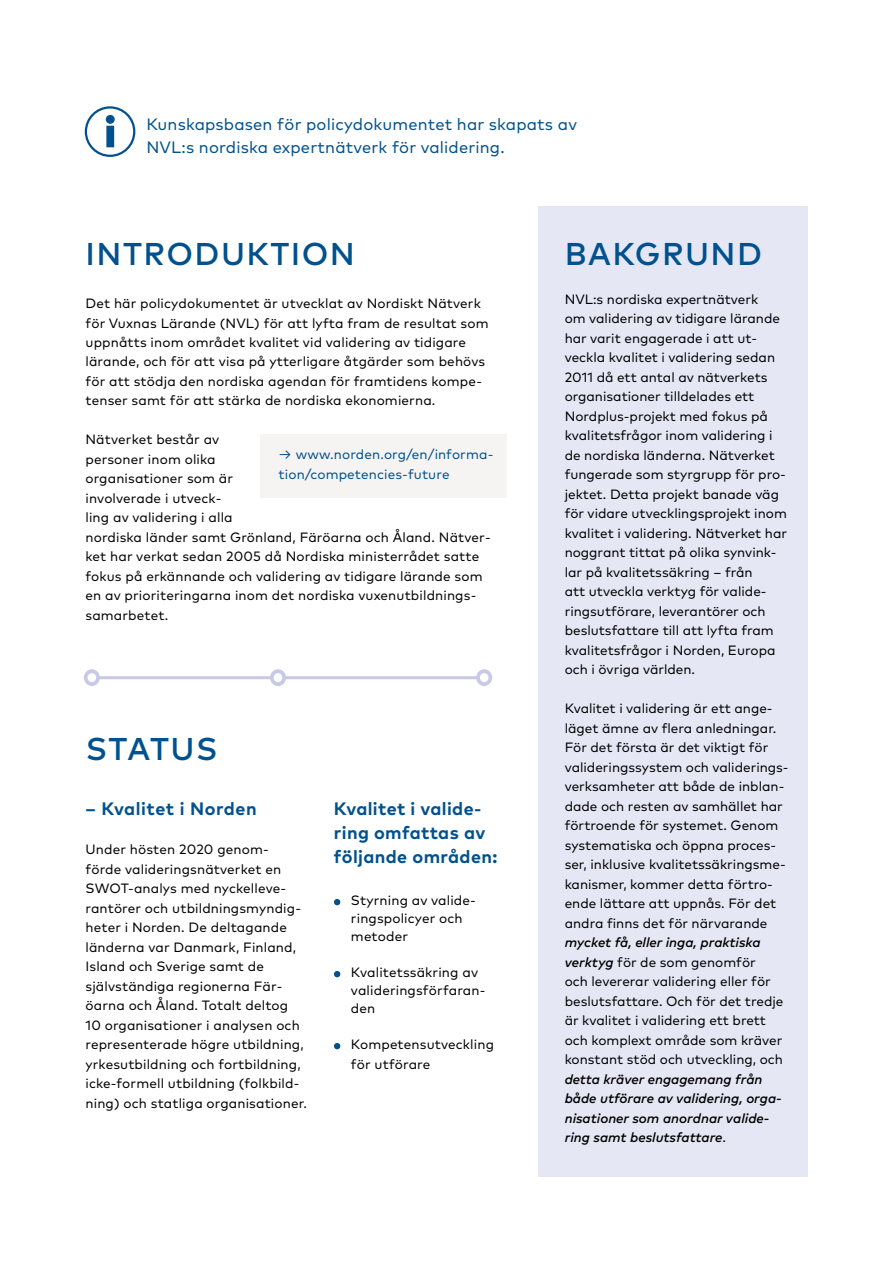
<style>
.page{position:relative;width:893px;height:1263px;background:#fff}
.page>*{position:absolute;margin:0;border:0;box-sizing:border-box;transform-origin:0 0}
.Headline_2{font:500 31.5px "Mark OT";letter-spacing:.045em;color:#00518d}
.Headline_3{font:700 18px/24px "Mark OT";letter-spacing:.02em;color:#00518d}
.t1{font:16.5px/22.5px "Mark OT";letter-spacing:.01em;color:#00518d}
.Paragraph{font:13.5px/19.5px "Mark OT";color:#000}
.Highligh{font:13.5px/19.5px "Mark OT";letter-spacing:.01em;color:#00518d}
.s1{font-weight:500;font-style:italic}
</style>
<div class="page">
<svg style="left:106px;top:115px;width:9px;height:32px"></svg>
<div style="left:538px;top:206px;width:270px;height:971px;background:#e6e7f5"></div>
<div style="left:261px;top:434px;width:246px;height:64px;background:#f5f4f3"></div>
<div style="left:85px;top:106px;width:50px;height:51px;border:2px solid #00518d;border-radius:50%"></div>
<svg style="left:334px;top:899px;width:6px;height:6px"></svg>
<svg style="left:334px;top:971px;width:6px;height:6px"></svg>
<svg style="left:334px;top:1043px;width:6px;height:6px"></svg>
<hr style="left:84px;top:676px;width:394px;height:3px;background:#c8c9e7">
<div style="left:84px;top:669px;width:16px;height:17px;background:#c8c9e7;border-radius:50%"></div>
<div style="left:88px;top:673px;width:8px;height:9px;background:#fff;border-radius:50%"></div>
<div style="left:270px;top:669px;width:16px;height:17px;background:#c8c9e7;border-radius:50%"></div>
<div style="left:274px;top:673px;width:8px;height:9px;background:#fff;border-radius:50%"></div>
<div style="left:476px;top:669px;width:16px;height:17px;background:#c8c9e7;border-radius:50%"></div>
<div style="left:480px;top:673px;width:8px;height:9px;background:#fff;border-radius:50%"></div>
<p class="t1" style="left:146px;top:113px;width:432px">Kunskapsbasen för policydokumentet har skapats av<br>NVL:s nordiska expertnätverk för validering.</p>
<h2 class="Headline_2" style="left:86px;top:233px;width:271px">INTRODUKTION</h2>
<p class="Paragraph" style="left:86px;top:293px;width:405px">Det här policydokumentet är utvecklat av Nordiskt Nätverk för Vuxnas Lärande (NVL) för att lyfta fram de resultat som uppnåtts inom området kvalitet vid validering av tidigare lärande, och för att visa på ytterligare åtgärder som behövs för att stödja den nordiska agendan för framtidens kompe&shy;tenser samt för att stärka de nordiska ekonomierna.</p>
<p class="Paragraph" style="left:86px;top:430px;width:407px">Nätverket består av<br>personer inom olika<br>organisationer som är<br>involverade i utveck-<br>ling av validering i alla<br>nordiska länder samt Grönland, Färöarna och Åland. Nätver&shy;ket har verkat sedan 2005 då Nordiska ministerrådet satte fokus på erkännande och validering av tidigare lärande som en av prioriteringarna inom det nordiska vuxenutbildnings&shy;samarbetet.</p>
<p class="Highligh" style="left:279px;top:444px;width:216px">→ www.norden.org/en/informa&shy;tion/competencies-future</p>
<h2 class="Headline_2" style="left:86px;top:729px;width:133px">STATUS</h2>
<h3 class="Headline_3" style="left:86px;top:796px;width:173px">– Kvalitet i Norden</h3>
<p class="Paragraph" style="left:86px;top:839px;width:223px">Under hösten 2020 genom&shy;förde valideringsnätverket en<br>SWOT-analys med nyckelleve&shy;rantörer och utbildningsmyndig&shy;heter i Norden. De deltagande länderna var Danmark, Finland,<br>Island och Sverige samt de självständiga regionerna Fär&shy;öarna och Åland. Totalt deltog<br>10 organisationer i analysen och representerade högre utbildning, yrkesutbildning och fortbildning, icke-formell utbildning (folkbild&shy;ning) och statliga organisationer.</p>
<h3 class="Headline_3" style="left:334px;top:796px;width:165px">Kvalitet i valide&shy;ring omfattas av följande områden:</h3>
<p class="Paragraph" style="left:351px;top:891px;width:126px;line-height:18px">Styrning av valide&shy;ringspolicyer och metoder</p>
<p class="Paragraph" style="left:351px;top:963px;width:136px;line-height:18px">Kvalitetssäkring av valideringsförfaran&shy;den</p>
<p class="Paragraph" style="left:351px;top:1034px;width:145px">Kompetensutveckling för utförare</p>
<h2 class="Headline_2" style="left:565px;top:233px;width:199px">BAKGRUND</h2>
<p class="Paragraph" style="left:565px;top:289px;width:224px">NVL:s nordiska expertnätverk<br>om validering av tidigare lärande har varit engagerade i att ut&shy;veckla kvalitet i validering sedan<br>2011 då ett antal av nätverkets organisationer tilldelades ett<br>Nordplus-projekt med fokus på kvalitetsfrågor inom validering i de nordiska länderna. Nätverket fungerade som styrgrupp för pro&shy;jektet. Detta projekt banade väg för vidare utvecklingsprojekt inom kvalitet i validering. Nätverket har noggrant tittat på olika synvink&shy;lar på kvalitetssäkring – från<br>att utveckla verktyg för valide&shy;ringsutförare, leverantörer och beslutsfattare till att lyfta fram kvalitetsfrågor i Norden, Europa och i övriga världen.</p>
<p class="Paragraph" style="left:565px;top:698px;width:225px">Kvalitet i validering är ett ange&shy;läget ämne av flera anledningar.<br>För det första är det viktigt för valideringssystem och validerings&shy;verksamheter att både de inblan&shy;dade och resten av samhället har förtroende för systemet. Genom systematiska och öppna proces&shy;ser, inklusive kvalitetssäkringsme&shy;kanismer, kommer detta förtro&shy;ende lättare att uppnås. För det andra finns det för närvarande <span class="s1">mycket få, eller inga, praktiska verktyg</span> för de som genomför<br>och levererar validering eller för beslutsfattare. Och för det tredje är kvalitet i validering ett brett och komplext område som kräver konstant stöd och utveckling, och <span class="s1">detta kräver engagemang från både utförare av validering, orga&shy;nisationer som anordnar valide&shy;ring samt beslutsfattare</span>.</p>
</div>
